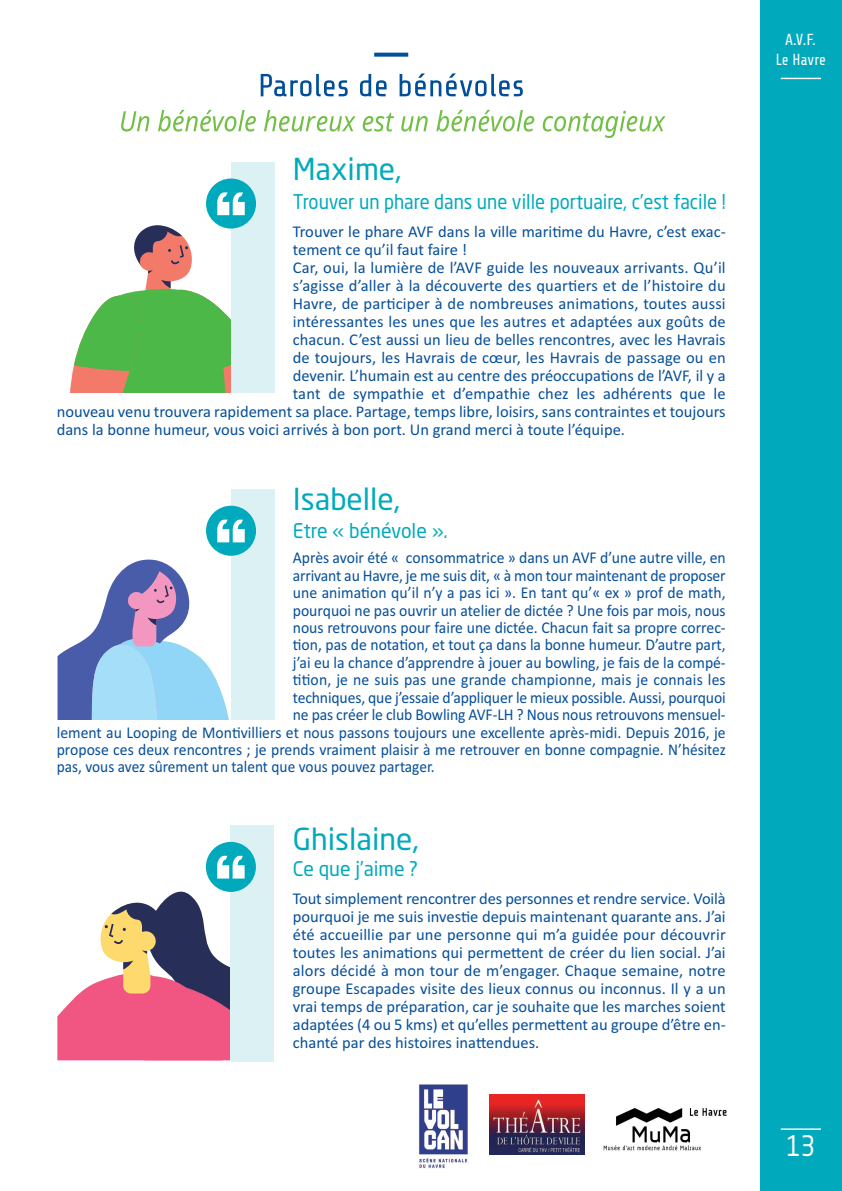
<style>
.page{position:relative;width:842px;height:1191px;background:#fff}
.page>*{position:absolute;margin:0;border:0;box-sizing:border-box;transform-origin:0 0}
.t1{font:30px "Neo Sans Pro";color:#00aabc}
.t2{font:28px "Neo Sans Pro";color:#fff;scale:.85 1}
.t3{font:20px "Neo Sans Pro";color:#00aabc;scale:.92 1}
.t4{font:20px "Neo Sans Pro";color:#00aabc}
.t5{font:16.4px/18px "Calibri";color:#064f9a;text-align:justify}
.t6{font:16.4px "Calibri";color:#064f9a;scale:.95 1}
.t7{font:16.4px "Calibri";color:#064f9a;scale:.93 1}
.t8{font:16px/20px "Share Tech";color:#fff;text-align:center}
</style>
<div class="page">
<svg style="left:374px;top:53px;width:34px;height:4px"></svg>
<svg style="left:261px;top:74px;width:87px;height:22px"></svg>
<svg style="left:360px;top:74px;width:27px;height:22px"></svg>
<svg style="left:400px;top:73px;width:123px;height:23px"></svg>
<svg style="left:121px;top:111px;width:28px;height:21px"></svg>
<svg style="left:158px;top:110px;width:98px;height:22px"></svg>
<svg style="left:264px;top:110px;width:92px;height:22px"></svg>
<svg style="left:363px;top:113px;width:31px;height:19px"></svg>
<svg style="left:401px;top:116px;width:27px;height:16px"></svg>
<svg style="left:436px;top:110px;width:98px;height:22px"></svg>
<svg style="left:543px;top:111px;width:122px;height:27px"></svg>
<div style="left:760px;top:0;width:82px;height:1191px;background:#00aabc"></div>
<hr style="left:781px;top:78px;width:40px;height:1px;background:#fff">
<hr style="left:781px;top:1128px;width:40px;height:1px;background:#fff">
<img style="left:419px;top:1084px;width:49px;height:84px">
<img style="left:490px;top:1094px;width:95px;height:61px">
<img style="left:603px;top:1108px;width:124px;height:43px">
<div style="left:231px;top:825px;width:43px;height:236px;background:#dcf1f4"></div>
<div style="left:206px;top:842px;width:50px;height:50px;background:#00aabc;border-radius:50%"></div>
<svg style="left:57px;top:855px;width:189px;height:206px"></svg>
<svg style="left:58px;top:559px;width:171px;height:160px"></svg>
<div style="left:231px;top:489px;width:43px;height:230px;background:#dcf1f4"></div>
<div style="left:206px;top:506px;width:50px;height:50px;background:#00aabc;border-radius:50%"></div>
<svg style="left:217px;top:519px;width:28px;height:23px"></svg>
<svg style="left:70px;top:225px;width:161px;height:168px"></svg>
<div style="left:231px;top:162px;width:43px;height:231px;background:#dcf1f4"></div>
<div style="left:206px;top:178px;width:50px;height:50px;background:#00aabc;border-radius:50%"></div>
<svg style="left:217px;top:192px;width:28px;height:23px"></svg>
<h1 class="t1" style="left:293px;top:151px;width:110px">Maxime,</h1>
<p class="t3" style="left:293px;top:189px;width:472px">Trouver un phare dans une ville portuaire, c’est facile !</p>
<p class="t5" style="left:293px;top:222px;width:434px">Trouver le phare AVF dans la ville maritime du Havre, c’est exac-</p>
<p class="t5" style="left:293px;top:240px;width:176px">tement ce qu’il faut faire !</p>
<p class="t5" style="left:293px;top:258px;width:434px">Car, oui, la lumière de l’AVF guide les nouveaux arrivants. Qu’il</p>
<p class="t5" style="left:293px;top:276px;width:434px">s’agisse d’aller à la découverte des quartiers et de l’histoire du</p>
<p class="t5" style="left:293px;top:294px;width:434px">Havre, de participer à de nombreuses animations, toutes aussi</p>
<p class="t5" style="left:293px;top:312px;width:434px">intéressantes les unes que les autres et adaptées aux goûts de</p>
<p class="t5" style="left:293px;top:330px;width:434px">chacun. C’est aussi un lieu de belles rencontres, avec les Havrais</p>
<p class="t5" style="left:293px;top:348px;width:434px">de toujours, les Havrais de cœur, les Havrais de passage ou en</p>
<p class="t5" style="left:293px;top:366px;width:434px">devenir. L’humain est au centre des préoccupations de l’AVF, il y a</p>
<p class="t5" style="left:293px;top:384px;width:434px">tant de sympathie et d’empathie chez les adhérents que le</p>
<p class="t5" style="left:57px;top:402px;width:670px">nouveau venu trouvera rapidement sa place. Partage, temps libre, loisirs, sans contraintes et toujours</p>
<p class="t5" style="left:57px;top:420px;width:570px">dans la bonne humeur, vous voici arrivés à bon port. Un grand merci à toute l’équipe.</p>
<h1 class="t1" style="left:293px;top:480px;width:109px">Isabelle,</h1>
<p class="t4" style="left:293px;top:518px;width:156px">Etre « bénévole ».</p>
<p class="t6" style="left:293px;top:548px;width:457px">Après avoir été « consommatrice » dans un AVF d’une autre ville, en</p>
<p class="t6" style="left:293px;top:565px;width:457px">arrivant au Havre, je me suis dit, « à mon tour maintenant de proposer</p>
<p class="t6" style="left:293px;top:583px;width:457px">une animation qu’il n’y a pas ici ». En tant qu’« ex » prof de math,</p>
<p class="t6" style="left:293px;top:600px;width:457px">pourquoi ne pas ouvrir un atelier de dictée ? Une fois par mois, nous</p>
<p class="t6" style="left:293px;top:618px;width:457px">nous retrouvons pour faire une dictée. Chacun fait sa propre correc-</p>
<p class="t6" style="left:293px;top:635px;width:457px">tion, pas de notation, et tout ça dans la bonne humeur. D’autre part,</p>
<p class="t6" style="left:293px;top:652px;width:457px">j’ai eu la chance d’apprendre à jouer au bowling, je fais de la compé-</p>
<p class="t6" style="left:293px;top:670px;width:457px">tition, je ne suis pas une grande championne, mais je connais les</p>
<p class="t6" style="left:293px;top:687px;width:457px">techniques, que j’essaie d’appliquer le mieux possible. Aussi, pourquoi</p>
<p class="t6" style="left:293px;top:705px;width:457px">ne pas créer le club Bowling AVF-LH ? Nous nous retrouvons mensuel-</p>
<p class="t6" style="left:57px;top:722px;width:706px">lement au Looping de Montivilliers et nous passons toujours une excellente après-midi. Depuis 2016, je</p>
<p class="t6" style="left:57px;top:739px;width:706px">propose ces deux rencontres ; je prends vraiment plaisir à me retrouver en bonne compagnie. N’hésitez</p>
<p class="t7" style="left:57px;top:757px;width:408px">pas, vous avez sûrement un talent que vous pouvez partager.</p>
<h1 class="t1" style="left:293px;top:820px;width:128px">Ghislaine,</h1>
<p class="t4" style="left:293px;top:856px;width:127px">Ce que j’aime ?</p>
<p class="t5" style="left:293px;top:889px;width:434px">Tout simplement rencontrer des personnes et rendre service. Voilà pourquoi je me suis investie depuis maintenant quarante ans. J’ai été accueillie par une personne qui m’a guidée pour découvrir toutes les animations qui permettent de créer du lien social. J’ai alors décidé à mon tour de m’engager. Chaque semaine, notre groupe Escapades visite des lieux connus ou inconnus. Il y a un vrai temps de préparation, car je souhaite que les marches soient adaptées (4 ou 5 kms) et qu’elles permettent au groupe d’être en&shy;chanté par des histoires inattendues.</p>
<p class="t8" style="left:776px;top:30px;width:52px">A.V.F.<br>Le Havre</p>
<h2 class="t2" style="left:786px;top:1128px;width:35px">13</h2>
</div>
